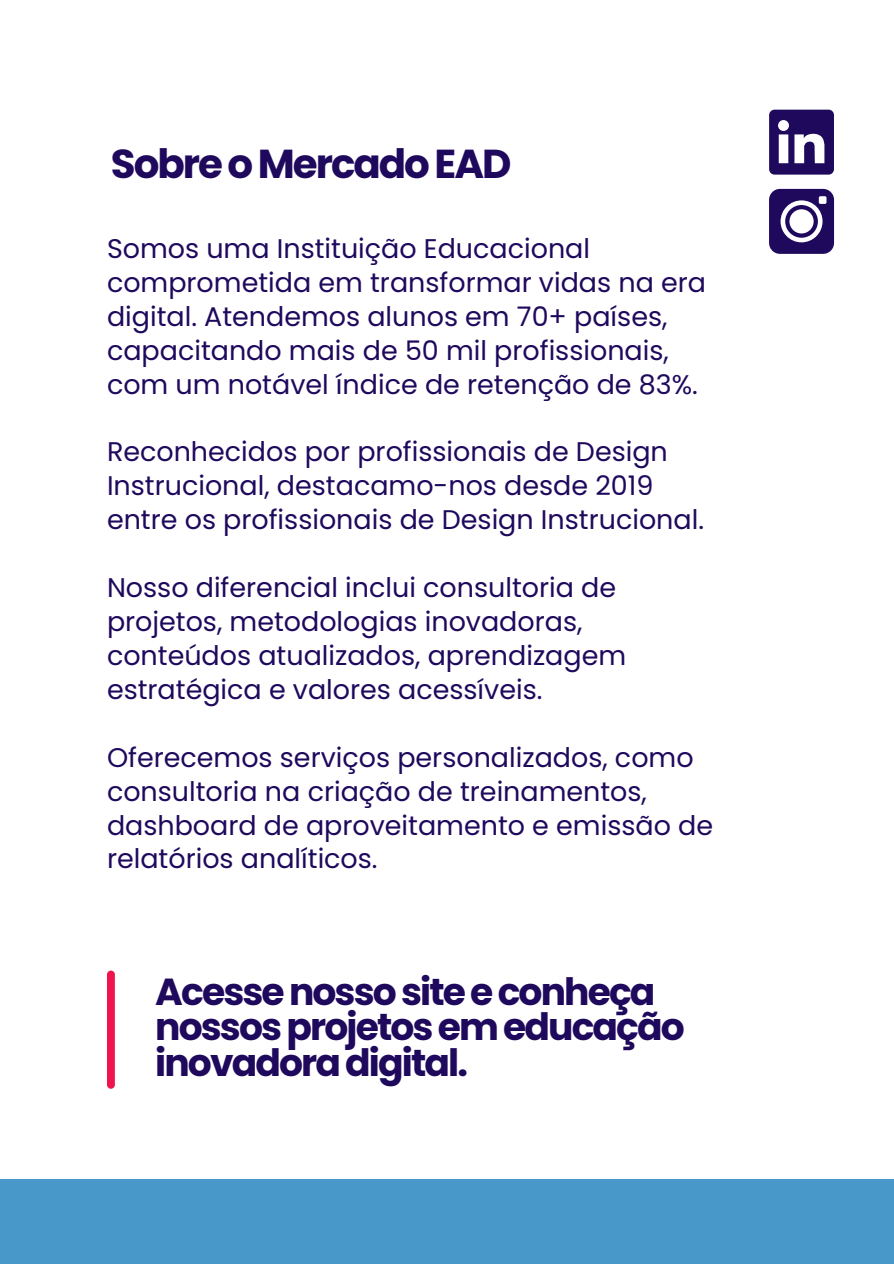
<style>
.page{position:relative;width:894px;height:1264px;background:#fff}
.page>*{position:absolute;margin:0;border:0;box-sizing:border-box;transform-origin:0 0}
.t1{font:700 40.35px "Poppins";letter-spacing:-.05em;color:#1f095d}
.t2{font:700 37.65px/35.5px "Poppins";letter-spacing:-.05em;color:#1f095d}
.t3{font:27px/33.9px "Poppins";color:#1f095d}
</style>
<div class="page">
<svg style="left:769px;top:110px;width:64px;height:65px"></svg>
<svg style="left:769px;top:189px;width:64px;height:65px"></svg>
<div style="left:0;top:1178px;width:893px;height:85px;background:#4899c9"></div>
<div style="left:107px;top:970px;width:8px;height:118px;background:#ef144d;border-radius:4px"></div>
<p class="t1" style="left:111px;top:136px;width:402px">Sobre o Mercado EAD</p>
<h1 class="t3" style="left:107px;top:231px;width:600px">Somos uma Instituição Educacional comprometida em transformar vidas na era digital. Atendemos alunos em 70+ países, capacitando mais de 50 mil profissionais, com um notável índice de retenção de 83%.</h1>
<p class="t3" style="left:107px;top:435px;width:598px">Reconhecidos por profissionais de Design<br>Instrucional, destacamo-nos desde 2019 entre os profissionais de Design Instrucional.</p>
<p class="t3" style="left:107px;top:570px;width:520px">Nosso diferencial inclui consultoria de projetos, metodologias inovadoras, conteúdos atualizados, aprendizagem estratégica e valores acessíveis.</p>
<p class="t3" style="left:107px;top:740px;width:607px">Oferecemos serviços personalizados, como consultoria na criação de treinamentos, dashboard de aproveitamento e emissão de relatórios analíticos.</p>
<p class="t2" style="left:155px;top:973px;width:531px">Acesse nosso site e conheça nossos projetos em educação inovadora digital.</p>
</div>
